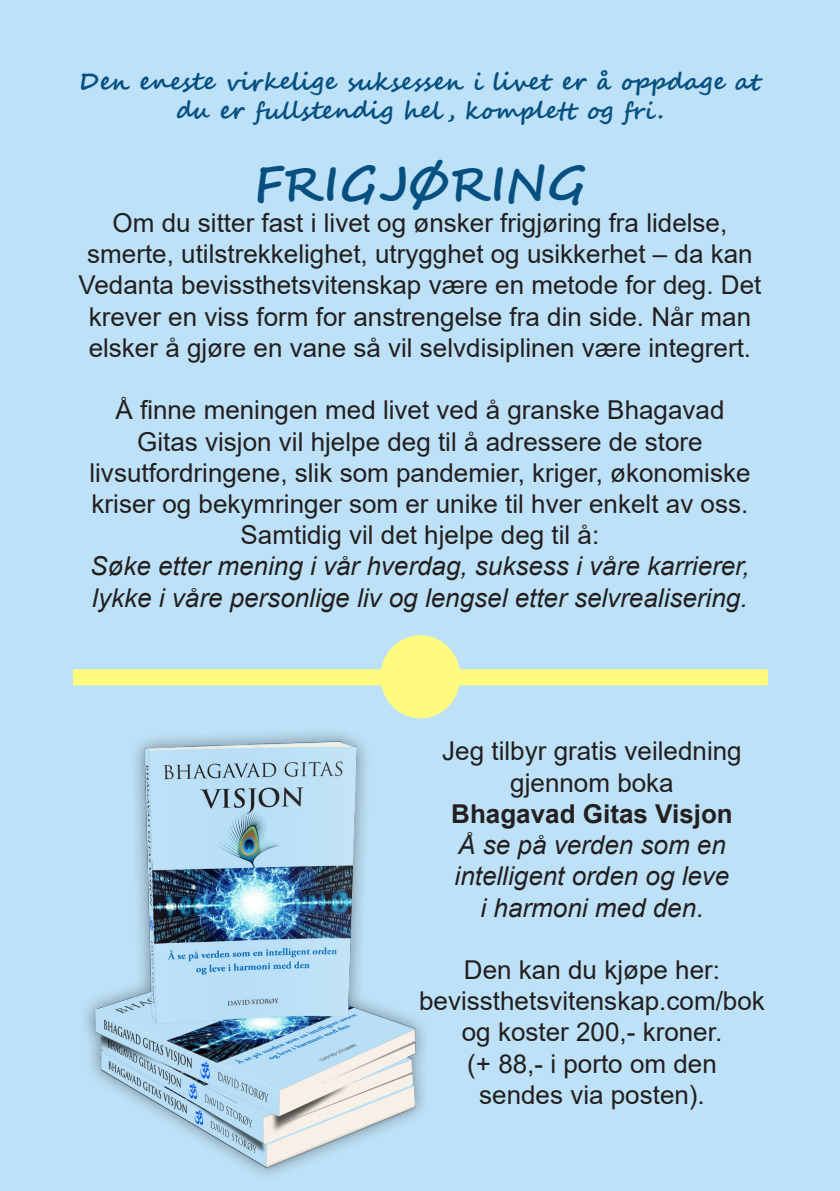
<style>
.page{position:relative;width:840px;height:1191px;background:#fff}
.page>*{position:absolute;margin:0;border:0;box-sizing:border-box;transform-origin:0 0}
.t1{font:700 48px "Segoe Script";color:#065081}
.t2{font:26px/31.2px "Arial";color:#231f20;text-align:center}
.t3{font:italic 26px/31.2px "Arial";color:#231f20}
.t4{font:700 26px "Arial";color:#231f20}
.t5{font:700 24px/28.8px "Segoe Script";color:#065081;text-align:center}
.s1{font-style:normal}
</style>
<div class="page">
<div style="left:0;top:0;width:839px;height:1191px;background:#bde1f6"></div>
<div style="left:80px;top:726px;width:350px;height:455px;background:#231f20;opacity:.5"></div>
<img style="left:94px;top:741px;width:322px;height:428px">
<div style="left:73px;top:669px;width:694px;height:16px;background:#fffb7e"></div>
<div style="left:380px;top:635px;width:80px;height:83px;background:#fffb7e;border-radius:50%"></div>
<p class="t5" style="left:78px;top:67px;width:682px">Den eneste virkelige suksessen i livet er å oppdage at du er fullstendig hel , komplett og fri.</p>
<p class="t1" style="left:254px;top:145px;width:333px">FRIGJØRING</p>
<p class="t2" style="left:78px;top:207px;width:684px">Om du sitter fast i livet og ønsker frigjøring fra lidelse, smerte, utilstrekkelighet, utrygghet og usikkerhet – da kan Vedanta bevissthetsvitenskap være en metode for deg. Det krever en viss form for anstrengelse fra din side. Når man elsker å gjøre en vane så vil selvdisiplinen være integrert.</p>
<p class="t2" style="left:89px;top:394px;width:662px">Å finne meningen med livet ved å granske Bhagavad Gitas visjon vil hjelpe deg til å adressere de store livsutfordringene, slik som pandemier, kriger, økonomiske kriser og bekymringer som er unike til hver enkelt av oss.</p>
<p class="t2" style="left:240px;top:519px;width:360px">Samtidig vil det hjelpe deg til å:</p>
<p class="t3" style="left:90px;top:551px;width:660px">Søke etter mening i vår hverdag, suksess i våre karrierer, lykke i våre personlige liv og lengsel etter selvrealisering.</p>
<p class="t2" style="left:442px;top:735px;width:301px">Jeg tilbyr gratis veiledning</p>
<p class="t2" style="left:510px;top:766px;width:165px">gjennom boka</p>
<p class="t4" style="left:451px;top:795px;width:283px">Bhagavad Gitas Visjon</p>
<p class="t3" style="left:458px;top:829px;width:269px">Å se på verden som en</p>
<p class="t3" style="left:454px;top:861px;width:276px">intelligent orden og leve</p>
<p class="t3" style="left:480px;top:892px;width:224px">i harmoni med den<span class="s1">.</span></p>
<p class="t2" style="left:463px;top:954px;width:257px">Den kan du kjøpe her:</p>
<p class="t2" style="left:419px;top:985px;width:347px">bevissthetsvitenskap.com/bok</p>
<p class="t2" style="left:461px;top:1016px;width:262px">og koster 200,- kroner.</p>
<p class="t2" style="left:467px;top:1047px;width:251px">(+ 88,- i porto om den</p>
<p class="t2" style="left:479px;top:1078px;width:227px">sendes via posten).</p>
</div>
